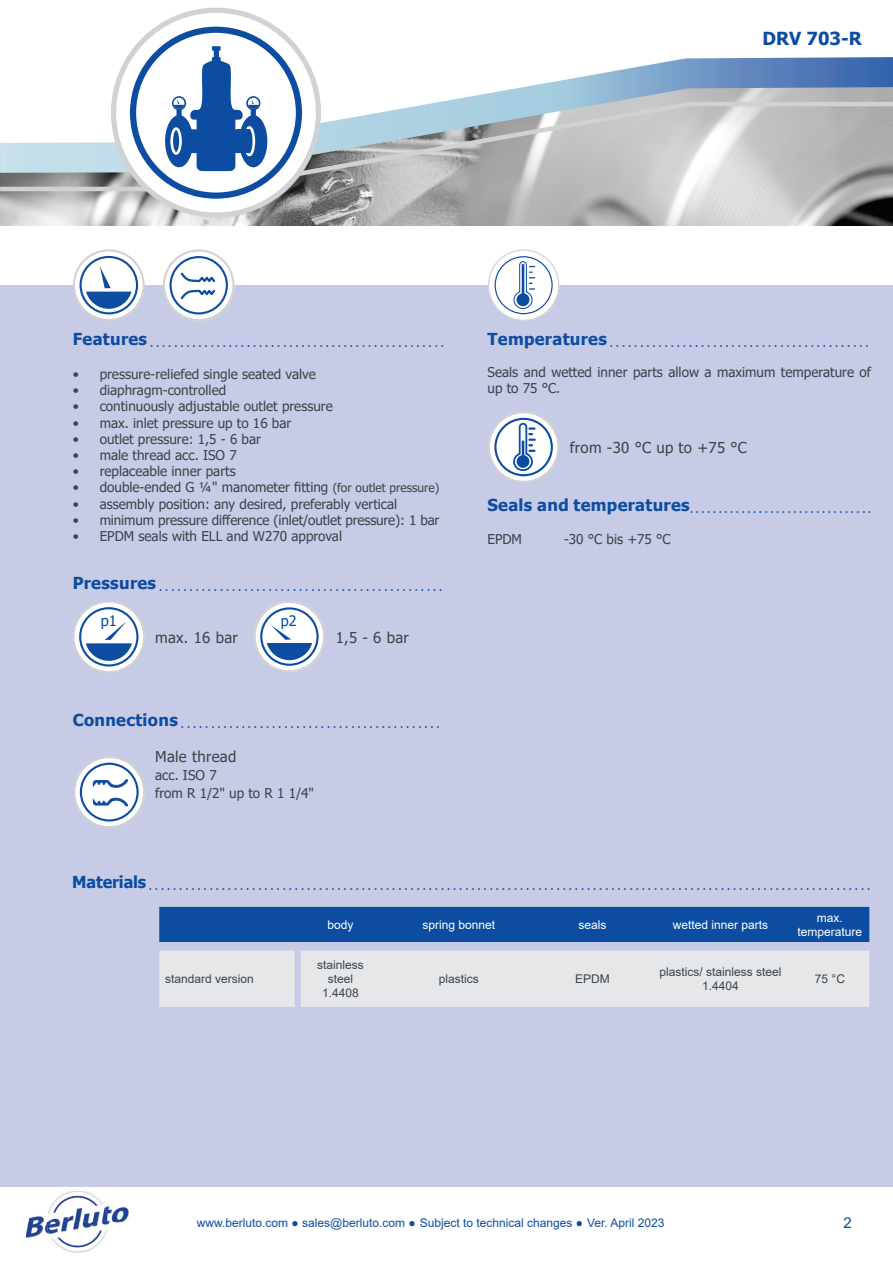
<style>
.page{position:relative;width:893px;height:1263px;background:#fff}
.page>*{position:absolute;margin:0;border:0;box-sizing:border-box;transform-origin:0 0}
.t1{font:700 18px "Tahoma";color:#0d4da1}
.t2{font:15px "Tahoma";letter-spacing:.02em;color:#3e4448}
.t3{font:15px "Arial";color:#0d4da1}
.t4{font:14.7px "Tahoma";color:#0d4da1}
.t5{font:14.4px "Tahoma";color:#0d4da1}
.t6{font:13.5px/18px "Tahoma";color:#3e4448}
.t7{font:12px/14.4px "Arial";color:#3e4448;text-align:center}
.t8{font:12px "Arial";color:#0d4da1}
.t9{font:12px/14.4px "Arial";color:#fff;text-align:center}
.t10{font:700 8.7px "Tahoma";color:#0d4da1}
.s1{font-size:12px}
.s2{font-family:"Tahoma";font-weight:700}
</style>
<div class="page">
<img style="left:0;top:193px;width:893px;height:32px">
<svg style="left:135px;top:42px;width:758px;height:58px"></svg>
<svg style="left:0;top:100px;width:893px;height:93px;background:#bbbfc0"></svg>
<img style="left:28px;top:1216px;width:17px;height:6px">
<img style="left:108px;top:1206px;width:21px;height:16px">
<img style="left:25px;top:1222px;width:96px;height:16px">
<img style="left:47px;top:1191px;width:61px;height:62px">
<div style="left:0;top:285px;width:893px;height:901px;background:#c7cbe6"></div>
<svg style="left:73px;top:601px;width:71px;height:71px;background:#e1e8f1"></svg>
<div style="left:79px;top:607px;width:59px;height:59px;border:2px solid #0d4da1;border-radius:50%"></div>
<svg style="left:86px;top:621px;width:46px;height:40px;background:#a3bbdb"></svg>
<div style="left:73px;top:601px;width:72px;height:72px;border:2px solid #d1d2d4;border-radius:50%"></div>
<svg style="left:254px;top:601px;width:71px;height:71px;background:#e3e9f1"></svg>
<div style="left:260px;top:607px;width:59px;height:59px;border:2px solid #0d4da1;border-radius:50%"></div>
<svg style="left:267px;top:625px;width:45px;height:35px;background:#99b4d7"></svg>
<div style="left:254px;top:601px;width:71px;height:71px;border:2px solid #d1d2d4;border-radius:50%"></div>
<svg style="left:489px;top:412px;width:70px;height:70px;background:#e5ebf3"></svg>
<div style="left:494px;top:418px;width:59px;height:58px;border:2px solid #0d4da1;border-radius:50%"></div>
<svg style="left:512px;top:422px;width:23px;height:50px"></svg>
<div style="left:488px;top:411px;width:71px;height:72px;border:2px solid #d1d2d4;border-radius:50%"></div>
<svg style="left:488px;top:250px;width:71px;height:71px;fill:#fff"></svg>
<div style="left:495px;top:256px;width:58px;height:58px;border:1px solid #0d4da1;border-radius:50%"></div>
<svg style="left:513px;top:261px;width:22px;height:48px"></svg>
<div style="left:488px;top:249px;width:71px;height:72px;border:1px solid #d1d2d4;border-radius:50%"></div>
<svg style="left:73px;top:249px;width:71px;height:71px"></svg>
<div style="left:73px;top:249px;width:72px;height:72px;border:2px solid #d1d2d4;border-radius:50%"></div>
<div style="left:80px;top:256px;width:58px;height:58px;border:2px solid #0d4da1;border-radius:50%"></div>
<svg style="left:86px;top:266px;width:46px;height:43px"></svg>
<div style="left:159px;top:907px;width:710px;height:35px;background:#0d4da1"></div>
<div style="left:159px;top:950px;width:710px;height:57px;background:#e6e7e9"></div>
<div style="left:295px;top:950px;width:6px;height:57px;background:#c7cbe6"></div>
<svg style="left:114px;top:10px;width:204px;height:207px"></svg>
<div style="left:130px;top:27px;width:172px;height:172px;border:6px solid #0d4da1;border-radius:50%"></div>
<svg style="left:0;top:46px;width:374px;height:125px"></svg>
<div style="left:172px;top:129px;width:8px;height:24px;background:#0d4da1;border-radius:50%"></div>
<div style="left:170px;top:127px;width:12px;height:28px;border:3px solid #fff;border-radius:50%"></div>
<div style="left:245px;top:127px;width:9px;height:28px;background:#0d4da1;border-radius:50%"></div>
<div style="left:244px;top:126px;width:11px;height:30px;border:3px solid #fff;border-radius:50%"></div>
<div style="left:237px;top:129px;width:12px;height:24px;background:#0d4da1"></div>
<svg style="left:163px;top:250px;width:71px;height:71px"></svg>
<div style="left:171px;top:257px;width:56px;height:56px;background:#fff;border-radius:50%"></div>
<div style="left:169px;top:256px;width:59px;height:58px;border:2px solid #0d4da1;border-radius:50%"></div>
<svg style="left:180px;top:272px;width:35px;height:28px"></svg>
<div style="left:163px;top:249px;width:72px;height:72px;border:2px solid #d1d2d4;border-radius:50%"></div>
<svg style="left:74px;top:757px;width:70px;height:70px"></svg>
<div style="left:81px;top:764px;width:57px;height:56px;background:#fff;border-radius:50%"></div>
<div style="left:80px;top:763px;width:59px;height:58px;border:2px solid #0d4da1;border-radius:50%"></div>
<div style="left:73px;top:756px;width:72px;height:72px;border:2px solid #d1d2d4;border-radius:50%"></div>
<svg style="left:93px;top:779px;width:35px;height:9px"></svg>
<svg style="left:93px;top:797px;width:35px;height:9px"></svg>
<h1 class="t1" style="left:762px;top:26px;width:101px">DRV 703-R</h1>
<p class="t10" style="left:73px;top:340px;width:373px"><sup>Features</sup> · · · · · · · · · · · · · · · · · · · · · · · · · · · · · · · · · · · · · · · · · · · · · · · · ·</p>
<p class="t6" style="left:73px;top:366px;width:245px">• pressure-reliefed single seated valve</p>
<p class="t6" style="left:73px;top:382px;width:155px">• diaphragm-controlled</p>
<p class="t6" style="left:73px;top:398px;width:262px">• continuously adjustable outlet pressure</p>
<p class="t6" style="left:73px;top:414px;width:220px">• max. inlet pressure up to 16 bar</p>
<p class="t6" style="left:73px;top:431px;width:190px">• outlet pressure: 1,5 - 6 bar</p>
<p class="t6" style="left:73px;top:447px;width:166px">• male thread acc. ISO 7</p>
<p class="t6" style="left:73px;top:463px;width:165px">• replaceable inner parts</p>
<p class="t6" style="left:73px;top:479px;width:368px">• double-ended G ¼" manometer fitting <span class="s1">(for outlet pressure)</span></p>
<p class="t6" style="left:73px;top:495px;width:326px">• assembly position: any desired, preferably vertical</p>
<p class="t6" style="left:73px;top:512px;width:368px">• minimum pressure difference (inlet/outlet pressure): 1 bar</p>
<p class="t6" style="left:73px;top:528px;width:271px">• EPDM seals with ELL and W270 approval</p>
<p class="t10" style="left:73px;top:585px;width:371px"><sup>Pressures</sup> · · · · · · · · · · · · · · · · · · · · · · · · · · · · · · · · · · · · · · · · · · · · · · ·</p>
<p class="t4" style="left:101px;top:610px;width:18px">p1</p>
<p class="t2" style="left:155px;top:627px;width:84px">max. 16 bar</p>
<p class="t5" style="left:281px;top:611px;width:17px">p2</p>
<p class="t2" style="left:336px;top:627px;width:75px">1,5 - 6 bar</p>
<p class="t10" style="left:73px;top:721px;width:369px"><sup>Connections</sup> · · · · · · · · · · · · · · · · · · · · · · · · · · · · · · · · · · · · · · · · · · ·</p>
<p class="t2" style="left:155px;top:746px;width:83px">Male thread</p>
<p class="t6" style="left:155px;top:766px;width:160px">acc. ISO 7<br>from R 1/2" up to R 1 1/4"</p>
<p class="t10" style="left:487px;top:340px;width:383px"><sup>Temperatures</sup> · · · · · · · · · · · · · · · · · · · · · · · · · · · · · · · · · · · · · · · · · · ·</p>
<p class="t6" style="left:487px;top:365px;width:385px;line-height:16.2px">Seals and wetted inner parts allow a maximum temperature of up to 75 °C.</p>
<p class="t2" style="left:570px;top:438px;width:178px">from -30 °C up to +75 °C</p>
<p class="t10" style="left:487px;top:507px;width:385px"><sup>Seals</sup> <sup>and</sup> <sup>temperatures</sup>· · · · · · · · · · · · · · · · · · · · · · · · · · · · · · · ·</p>
<p class="t6" style="left:487px;top:531px;width:36px">EPDM</p>
<p class="t6" style="left:564px;top:531px;width:108px">-30 °C bis +75 °C</p>
<p class="t10" style="left:72px;top:884px;width:799px"><sup>Materials</sup> · · · · · · · · · · · · · · · · · · · · · · · · · · · · · · · · · · · · · · · · · · · · · · · · · · · · · · · · · · · · · · · · · · · · · · · · · · · · · · · · · · · · · · · · · · · · · · · · · · · · · · · · · · · · · · · · · · · · · · ·</p>
<p class="t9" style="left:327px;top:917px;width:28px">body</p>
<p class="t9" style="left:422px;top:917px;width:74px">spring bonnet</p>
<p class="t9" style="left:578px;top:917px;width:30px">seals</p>
<p class="t9" style="left:673px;top:917px;width:97px">wetted inner parts</p>
<p class="t9" style="left:798px;top:910px;width:66px">max. temperature</p>
<p class="t7" style="left:165px;top:971px;width:90px">standard version</p>
<p class="t7" style="left:317px;top:957px;width:48px">stainless steel<br>1.4408</p>
<p class="t7" style="left:439px;top:971px;width:42px">plastics</p>
<p class="t7" style="left:575px;top:971px;width:36px">EPDM</p>
<p class="t7" style="left:660px;top:964px;width:124px">plastics/ stainless steel<br>1.4404</p>
<p class="t7" style="left:815px;top:971px;width:32px">75 °C</p>
<p class="t8" style="left:197px;top:1214px;width:469px">www.berluto.com <span class="s2">●</span> sales@berluto.com <span class="s2">●</span> Subject to technical changes <span class="s2">●</span> Ver. April 2023</p>
<p class="t3" style="left:843px;top:1212px;width:10px">2</p>
</div>
